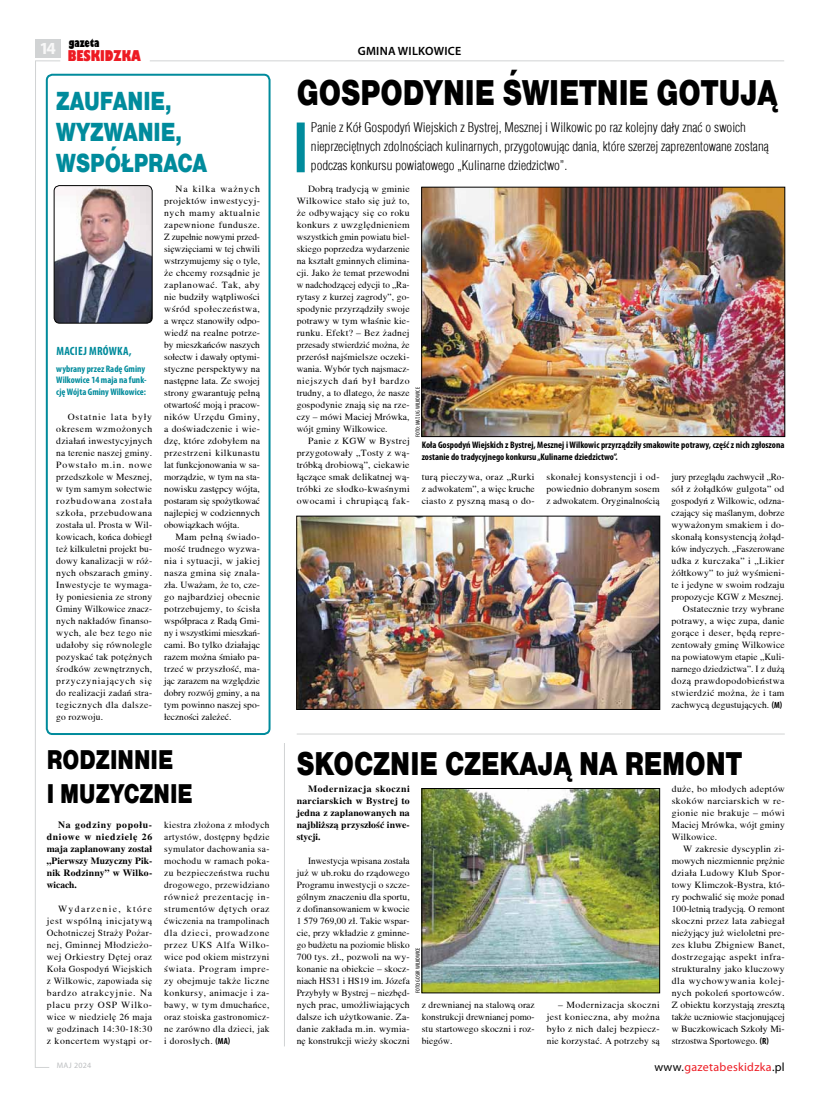
<style>
.page{position:relative;width:820px;height:1106px;background:#fff}
.page>*{position:absolute;margin:0;border:0;box-sizing:border-box;transform-origin:0 0}
.t1{font:900 37px "Nimbus Sans DEE";color:#000;scale:.8 1}
.t2{font:900 34px "Nimbus Sans DEE";color:#000;scale:.8 1}
.t3{font:900 28px/33.6px "Nimbus Sans DEE";color:#000;scale:.8 1}
.t4{font:900 27px/31px "Nimbus Sans DEE";color:#008b9c;scale:.8 1}
.t5{font:800 condensed 14.5px "Gill Sans";color:#ed1b23}
.t6{font:300 13px/19px "Switzerland Cond";color:#000}
.t7{font:12px "Myriad Pro";letter-spacing:.025em;color:#ed1b23}
.t8{font:600 12px "Myriad Pro";color:#000}
.t9{font:700 condensed 12px "Myriad Pro";letter-spacing:.02em;color:#008b9c}
.t10{font:800 condensed 11.1px "Gill Sans";color:#000}
.t11{font:700 condensed 9.5px/11.4px "Myriad Pro";color:#000}
.t12{font:700 condensed 9.5px/11.4px "Myriad Pro";color:#008b9c}
.t13{font:9.4px/12px "Toronto";letter-spacing:.015em;color:#000;text-align:justify}
.t14{font:700 9.4px/12px "Toronto";letter-spacing:.005em;color:#000;text-align:justify}
.t15{font:8px "Myriad Pro";letter-spacing:.025em;color:#bcbec0}
.t16{font:condensed 6px "Myriad Pro";letter-spacing:.01em;color:#000}
.s1{font-family:"Myriad Pro";font-weight:700;font-stretch:condensed;font-size:9px}
.s2{color:#000}
</style>
<div class="page">
<div style="left:35px;top:39px;width:25px;height:18px;background:#d1d3d4"></div>
<hr style="left:150px;top:61px;width:633px;height:1px;background:#d1d3d4">
<svg style="left:35px;top:60px;width:26px;height:1007px"></svg>
<div style="left:46px;top:74px;width:224px;height:661px;border:2px solid #008b9c;border-radius:6px"></div>
<img style="left:54px;top:186px;width:98px;height:137px">
<div style="left:54px;top:185px;width:98px;height:138px;border:1px solid #000;border-radius:5px"></div>
<img style="left:423px;top:189px;width:359px;height:246px">
<div style="left:421px;top:187px;width:363px;height:250px;border:1px solid #000"></div>
<hr style="left:296px;top:733px;width:488px;height:1px;background:#d1d3d4">
<img style="left:423px;top:790px;width:234px;height:201px">
<div style="left:421px;top:788px;width:238px;height:205px;border:1px solid #000"></div>
<hr style="left:284px;top:743px;width:1px;height:303px;background:#d1d3d4">
<div style="left:296px;top:122px;width:8px;height:50px;background:#008b9c"></div>
<img style="left:298px;top:518px;width:359px;height:189px">
<div style="left:296px;top:516px;width:363px;height:193px;border:1px solid #000"></div>
<p class="t10" style="left:69px;top:36px;width:32px">gazeta</p>
<h3 class="t5" style="left:39px;top:47px;width:103px"><sup>14</sup> BESKIDZKA</h3>
<h3 class="t4" style="left:56px;top:85px;width:190px">ZAUFANIE,<br>WYZWANIE,<br>WSPÓŁPRACA</h3>
<p class="t9" style="left:56px;top:343px;width:77px">Maciej Mrówka,</p>
<p class="t12" style="left:56px;top:363px;width:92px">wybrany przez Radę Gminy<br>Wilkowice 14 maja na funk&shy;cję Wójta Gminy Wilkowice:</p>
<p class="t13" style="left:56px;top:411px;width:97px;text-indent:11px">Ostatnie lata były okresem wzmożonych działań inwestycyjnych na terenie naszej gminy.<br>Powstało m.in. nowe przedszkole w Mesznej, w tym samym sołectwie rozbudowana została szkoła, przebudowana została ul. Prosta w Wil&shy;kowicach, końca dobiegł też kilkuletni projekt bu&shy;dowy kanalizacji w róż&shy;nych obszarach gminy.<br>Inwestycje te wymaga&shy;ły poniesienia ze strony Gminy Wilkowice znacz&shy;nych nakładów finanso&shy;wych, ale bez tego nie udałoby się równolegle pozyskać tak potężnych środków zewnętrznych, przyczyniających się do realizacji zadań stra&shy;tegicznych dla dalsze&shy;go rozwoju.</p>
<p class="t13" style="left:164px;top:183px;width:97px;text-indent:11px">Na kilka ważnych projektów inwestycyj&shy;nych mamy aktualnie zapewnione fundusze.<br>Z zupełnie nowymi przed&shy;sięwzięciami w tej chwili wstrzymujemy się o tyle, że chcemy rozsądnie je zaplanować. Tak, aby nie budziły wątpliwości wśród społeczeństwa, a wręcz stanowiły odpo&shy;wiedź na realne potrze&shy;by mieszkańców naszych sołectw i dawały optymi&shy;styczne perspektywy na następne lata. Ze swojej strony gwarantuję pełną otwartość moją i pracow&shy;ników Urzędu Gminy, a doświadczenie i wie&shy;dzę, które zdobyłem na przestrzeni kilkunastu lat funkcjonowania w sa&shy;morządzie, w tym na sta&shy;nowisku zastępcy wójta, postaram się spożytkować najlepiej w codziennych obowiązkach wójta.</p>
<p class="t13" style="left:164px;top:531px;width:97px;text-indent:11px">Mam pełną świado&shy;mość trudnego wyzwa&shy;nia i sytuacji, w jakiej nasza gmina się znala&shy;zła. Uważam, że to, cze&shy;go najbardziej obecnie potrzebujemy, to ścisła współpraca z Radą Gmi&shy;ny i wszystkimi mieszkań&shy;cami. Bo tylko działając razem można śmiało pa&shy;trzeć w przyszłość, ma&shy;jąc zarazem na względzie dobry rozwój gminy, a na tym powinno naszej spo&shy;łeczności zależeć.</p>
<h3 class="t3" style="left:47px;top:743px;width:184px">RODZINNIE<br>I MUZYCZNIE</h3>
<p class="t14" style="left:47px;top:819px;width:107px;text-indent:11px">Na godziny popołu&shy;dniowe w niedzielę 26 maja zaplanowany został „Pierwszy Muzyczny Pik&shy;nik Rodzinny” w Wilko&shy;wicach.</p>
<p class="t13" style="left:47px;top:903px;width:107px;text-indent:11px">Wydarzenie, które jest wspólną inicjatywą Ochotniczej Straży Pożar&shy;nej, Gminnej Młodzieżo&shy;wej Orkiestry Dętej oraz Koła Gospodyń Wiejskich z Wilkowic, zapowiada się bardzo atrakcyjnie. Na placu przy OSP Wilko&shy;wice w niedzielę 26 maja w godzinach 14:30-18:30 z koncertem wystąpi or-</p>
<p class="t13" style="left:164px;top:819px;width:107px">kiestra złożona z młodych artystów, dostępny będzie symulator dachowania sa&shy;mochodu w ramach poka&shy;zu bezpieczeństwa ruchu drogowego, przewidziano również prezentację in&shy;strumentów dętych oraz ćwiczenia na trampolinach dla dzieci, prowadzone przez UKS Alfa Wilko&shy;wice pod okiem mistrzyni świata. Program impre&shy;zy obejmuje także liczne konkursy, animacje i za&shy;bawy, w tym dmuchańce, oraz stoiska gastronomicz&shy;ne zarówno dla dzieci, jak i dorosłych. <span class="s1">(MA)</span></p>
<p class="t8" style="left:358px;top:43px;width:26px">GMINA</p>
<p class="t8" style="left:398px;top:43px;width:8px">WILKOWICE</p>
<h1 class="t1" style="left:296px;top:71px;width:602px">GOSPODYNIE ŚWIETNIE GOTUJĄ</h1>
<p class="t6" style="left:311px;top:118px;width:459px">Panie z Kół Gospodyń Wiejskich z Bystrej, Mesznej i Wilkowic po raz kolejny dały znać o swoich nieprzeciętnych zdolnościach kulinarnych, przygotowując dania, które szerzej zaprezentowane zostaną podczas konkursu powiatowego „Kulinarne dziedzictwo”.</p>
<p class="t13" style="left:296px;top:183px;width:114px;text-indent:11px">Dobrą tradycją w gminie Wilkowice stało się już to, że odbywający się co roku konkurs z uwzględnieniem wszystkich gmin powiatu biel&shy;skiego poprzedza wydarzenie na kształt gminnych elimina&shy;cji. Jako że temat przewodni w nadchodzącej edycji to „Ra&shy;rytasy z kurzej zagrody”, go&shy;spodynie przyrządziły swoje potrawy w tym właśnie kie&shy;runku. Efekt? – Bez żadnej przesady stwierdzić można, że przerósł najśmielsze oczeki&shy;wania. Wybór tych najsmacz&shy;niejszych dań był bardzo trudny, a to dlatego, że nasze gospodynie znają się na rze&shy;czy – mówi Maciej Mrówka, wójt gminy Wilkowice.</p>
<p class="t13" style="left:296px;top:435px;width:114px;text-indent:11px">Panie z KGW w Bystrej przygotowały „Tosty z wą&shy;tróbką drobiową”, ciekawie łączące smak delikatnej wą&shy;tróbki ze słodko-kwaśnymi owocami i chrupiącą fak-</p>
<p class="t16" style="left:414px;top:436px;width:51px;rotate:-90deg">Foto: Mat. UG Wilkowice</p>
<p class="t11" style="left:421px;top:439px;width:364px">Koła Gospodyń Wiejskich z Bystrej, Mesznej i Wilkowic przyrządziły smakowite potrawy, część z nich zgłoszona zostanie do tradycyjnego konkursu „Kulinarne dziedzictwo”.</p>
<p class="t13" style="left:421px;top:471px;width:114px">turą pieczywa, oraz „Rurki z adwokatem”, a więc kruche ciasto z pyszną masą o do-</p>
<p class="t13" style="left:546px;top:471px;width:114px">skonałej konsystencji i od&shy;powiednio dobranym sosem z adwokatem. Oryginalnością</p>
<p class="t13" style="left:671px;top:471px;width:114px;text-align:right">jury przeglądu zachwycił „Ro&shy;sół z żołądków gulgota” od gospodyń z Wilkowic, odzna&shy;czający się maślanym, dobrze wyważonym smakiem i do&shy;skonałą konsystencją żołąd&shy;ków indyczych. „Faszerowane udka z kurczaka” i „Likier żółtkowy” to już wyśmieni&shy;te i jedyne w swoim rodzaju propozycje KGW z Mesznej.<br>Ostatecznie trzy wybrane potrawy, a więc zupa, danie gorące i deser, będą repre&shy;zentowały gminę Wilkowice na powiatowym etapie „Kuli&shy;narnego dziedzictwa”. I z dużą dozą prawdopodobieństwa stwierdzić można, że i tam zachwycą degustujących. <span class="s1">(M)</span></p>
<h2 class="t2" style="left:296px;top:743px;width:558px">SKOCZNIE CZEKAJĄ NA REMONT</h2>
<p class="t14" style="left:296px;top:783px;width:114px;text-indent:11px">Modernizacja skoczni narciarskich w Bystrej to jedna z zaplanowanych na najbliższą przyszłość inwe&shy;stycji.</p>
<p class="t13" style="left:296px;top:855px;width:114px;text-indent:11px">Inwestycja wpisana została już w ub.roku do rządowego Programu inwestycji o szcze&shy;gólnym znaczeniu dla sportu, z dofinansowaniem w kwocie 1 579 769,00 zł. Takie wspar&shy;cie, przy wkładzie z gminne&shy;go budżetu na poziomie blisko 700 tys. zł., pozwoli na wy&shy;konanie na obiekcie – skocz&shy;niach HS31 i HS19 im. Józefa Przybyły w Bystrej – niezbęd&shy;nych prac, umożliwiających dalsze ich użytkowanie. Za&shy;danie zakłada m.in. wymia&shy;nę konstrukcji wieży skoczni</p>
<p class="t13" style="left:671px;top:783px;width:114px">duże, bo młodych adeptów skoków narciarskich w re&shy;gionie nie brakuje – mówi Maciej Mrówka, wójt gminy Wilkowice.</p>
<p class="t13" style="left:671px;top:843px;width:114px;text-indent:11px">W zakresie dyscyplin zi&shy;mowych niezmiennie prężnie działa Ludowy Klub Spor&shy;towy Klimczok-Bystra, któ&shy;ry pochwalić się może ponad 100-letnią tradycją. O remont skoczni przez lata zabiegał nieżyjący już wieloletni pre&shy;zes klubu Zbigniew Banet, dostrzegając aspekt infra&shy;strukturalny jako kluczowy dla wychowywania kolej&shy;nych pokoleń sportowców.<br>Z obiektu korzystają zresztą także uczniowie stacjonującej w Buczkowicach Szkoły Mi&shy;strzostwa Sportowego. <span class="s1">(R)</span></p>
<p class="t16" style="left:414px;top:993px;width:47px;rotate:-90deg">Foto: GOSiR Wilkowice</p>
<p class="t13" style="left:421px;top:999px;width:114px">z drewnianej na stalową oraz konstrukcji drewnianej pomo&shy;stu startowego skoczni i roz&shy;biegów.</p>
<p class="t13" style="left:546px;top:999px;width:114px;text-indent:11px">– Modernizacja skoczni jest konieczna, aby można było z nich dalej bezpiecz&shy;nie korzystać. A potrzeby są</p>
<p class="t15" style="left:57px;top:1060px;width:36px">maj 2024</p>
<p class="t7" style="left:654px;top:1059px;width:132px"><span class="s2">www.</span>gazetabeskidzka<span class="s2">.pl</span></p>
</div>
